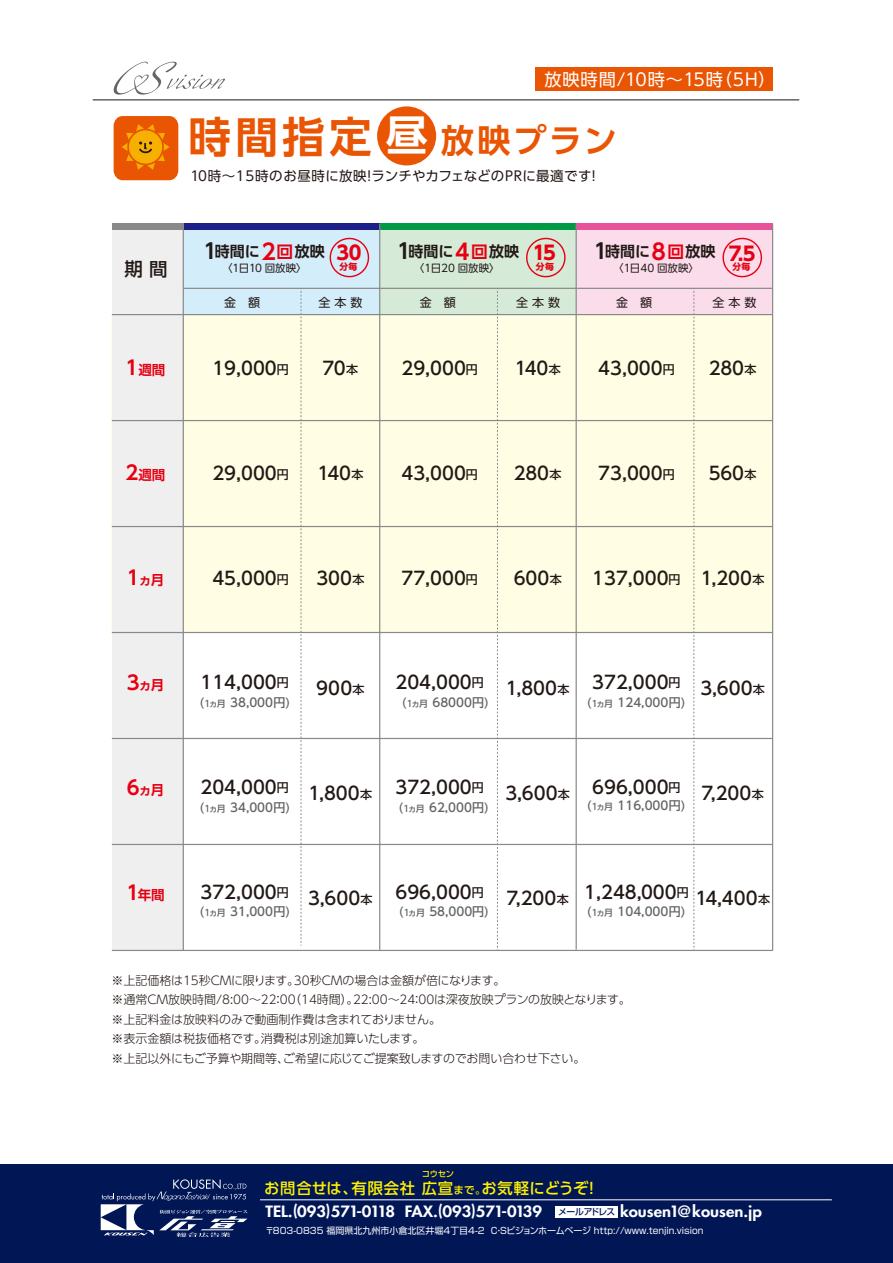
<style>
.page{position:relative;width:893px;height:1263px;background:#fff}
.page>*{position:absolute;margin:0;border:0;box-sizing:border-box;transform-origin:0 0}
.t1{font:700 42.6px "UD Shin Go Pro De";color:#ea5504}
.t2{font:700 42.6px "UD Shin Go Pro De";color:#fff}
.t3{font:700 19.2px "UD Shin Go Pro";color:#e60012}
.t4{font:500 18.45px "UD Shin Go Pro";color:#221815}
.t5{font:500 18px "UD Shin Go Pro";color:#221815}
.t6{font:17.25px "UD Shin Go NT Pro";letter-spacing:.05em;color:#fff}
.t7{font:500 15.3px "UD Shin Go Pro";letter-spacing:.045em;color:#fff100}
.t8{font:800 15.15px "Futura";color:#fff;scale:1.1 1}
.t9{font:700 15px "UD Shin Go Pro De";color:#221815}
.t10{font:13.5px "UD Shin Go Pro";letter-spacing:.02em;color:#221815}
.t11{font:700 13.5px "UD Shin Go Pro De";letter-spacing:-.055em;color:#e60012}
.t12{font:300 12px/19.5px "UD Shin Go Pro";color:#221815}
.t13{font:500 12px "UD Shin Go Pro";color:#656464}
.t14{font:12px "UD Shin Go Pro";color:#221815}
.t15{font:10.5px "UD Shin Go Pro";color:#221815}
.t16{font:9px "Shin Go Pro";color:#fff}
.t17{font:700 8.85px "UD Shin Go Pro";color:#e60012}
.t18{font:500 8.7px "Shin Go Pro";letter-spacing:-.055em;color:#001655}
.t19{font:500 8.25px "UD Shin Go Pro";color:#fff100}
.s1{font-size:33px}
.s2{font-size:21px}
.s3{font-size:21.9px;color:#e60012}
.s4{font-size:16.8px;color:#e60012}
.s5{font-size:19.5px}
.s6{font-size:12px}
.s7{font-size:9px}
.s8{font-size:10.5px}
.s9{font-family:"Shin Go Pro";font-weight:400;font-size:9.6px}
</style>
<div class="page">
<div style="left:377px;top:106px;width:59px;height:59px;background:#ea5504;border-radius:50%"></div>
<div style="left:114px;top:116px;width:64px;height:64px;background:#ea5504;border-radius:9px"></div>
<svg style="left:122px;top:124px;width:47px;height:46px"></svg>
<div style="left:112px;top:315px;width:661px;height:317px;background:#fffde4"></div>
<div style="left:380px;top:230px;width:196px;height:85px;background:#d5ead7"></div>
<svg style="left:497px;top:289px;width:1px;height:661px"></svg>
<div style="left:380px;top:223px;width:196px;height:7px;background:#094"></div>
<svg style="left:526px;top:237px;width:40px;height:41px"></svg>
<div style="left:576px;top:230px;width:196px;height:85px;background:#fadcea"></div>
<svg style="left:693px;top:289px;width:1px;height:661px"></svg>
<div style="left:576px;top:223px;width:196px;height:7px;background:#e85298"></div>
<svg style="left:722px;top:237px;width:41px;height:41px"></svg>
<div style="left:183px;top:230px;width:196px;height:85px;background:#d3edfb"></div>
<div style="left:112px;top:223px;width:71px;height:727px;background:#efefef"></div>
<hr style="left:112px;top:314px;width:661px;height:1px;background:#898989">
<hr style="left:183px;top:288px;width:589px;height:1px;background:#898989">
<hr style="left:112px;top:420px;width:661px;height:1px;background:#898989">
<hr style="left:112px;top:526px;width:661px;height:1px;background:#898989">
<hr style="left:112px;top:632px;width:661px;height:1px;background:#898989">
<hr style="left:112px;top:738px;width:661px;height:1px;background:#898989">
<hr style="left:112px;top:844px;width:661px;height:1px;background:#898989">
<hr style="left:112px;top:950px;width:661px;height:1px;background:#898989">
<svg style="left:301px;top:289px;width:1px;height:656px"></svg>
<div style="left:183px;top:223px;width:196px;height:7px;background:#1d2088"></div>
<div style="left:112px;top:223px;width:71px;height:7px;background:#898989"></div>
<svg style="left:329px;top:237px;width:41px;height:41px"></svg>
<hr style="left:93px;top:99px;width:706px;height:2px;background:#656464">
<svg style="left:114px;top:62px;width:111px;height:33px"></svg>
<div style="left:535px;top:67px;width:238px;height:24px;background:#ea5504"></div>
<hr style="left:183px;top:224px;width:1px;height:726px;background:#898989">
<hr style="left:379px;top:224px;width:1px;height:726px;background:#898989">
<hr style="left:576px;top:224px;width:1px;height:726px;background:#898989">
<hr style="left:772px;top:224px;width:1px;height:726px;background:#898989">
<div style="left:0;top:1236px;width:892px;height:27px;background:#001655"></div>
<div style="left:0;top:1164px;width:892px;height:98px;background:#001655"></div>
<hr style="left:260px;top:1199px;width:572px;height:1px;background:#fff">
<svg style="left:101px;top:1179px;width:146px;height:58px"></svg>
<div style="left:556px;top:1206px;width:62px;height:12px;background:#fff"></div>
<p class="t6" style="left:544px;top:65px;width:233px">放映時間/10時～15時（5H）</p>
<h1 class="t1" style="left:189px;top:102px;width:430px">時間指定　 <span class="s1">放映プラン</span></h1>
<h1 class="t2" style="left:385px;top:101px;width:44px">昼</h1>
<p class="t10" style="left:190px;top:165px;width:407px">10時～15時のお昼時に放映！ランチやカフェなどのPRに最適です!</p>
<p class="t9" style="left:204px;top:239px;width:123px"><span class="s2">1</span>時間に<span class="s3">2</span><span class="s4">回</span>放映</p>
<p class="t15" style="left:222px;top:259px;width:86px">〈1日10 回放映〉</p>
<p class="t9" style="left:594px;top:239px;width:123px"><span class="s2">1</span>時間に<span class="s3">8</span><span class="s4">回</span>放映</p>
<p class="t15" style="left:613px;top:259px;width:87px">〈1日40 回放映〉</p>
<p class="t9" style="left:397px;top:239px;width:123px"><span class="s2">1</span>時間に<span class="s3">4</span><span class="s4">回</span>放映</p>
<p class="t15" style="left:414px;top:259px;width:87px">〈1日20 回放映〉</p>
<p class="t3" style="left:336px;top:237px;width:27px">30</p>
<p class="t17" style="left:339px;top:259px;width:20px">分毎</p>
<p class="t3" style="left:533px;top:237px;width:24px">15</p>
<p class="t17" style="left:536px;top:259px;width:20px">分毎</p>
<p class="t3" style="left:729px;top:238px;width:28px">7.5</p>
<p class="t4" style="left:124px;top:254px;width:45px">期 間</p>
<p class="t17" style="left:732px;top:259px;width:20px">分毎</p>
<p class="t14" style="left:224px;top:292px;width:37px">金　額</p>
<p class="t14" style="left:318px;top:292px;width:45px">全 本 数</p>
<p class="t14" style="left:420px;top:292px;width:37px">金　額</p>
<p class="t14" style="left:516px;top:292px;width:45px">全 本 数</p>
<p class="t14" style="left:616px;top:292px;width:37px">金　額</p>
<p class="t14" style="left:713px;top:292px;width:45px">全 本 数</p>
<p class="t11" style="left:126px;top:359px;width:41px"><span class="s5">1</span>週間</p>
<p class="t11" style="left:126px;top:464px;width:41px"><span class="s5">2</span>週間</p>
<p class="t5" style="left:212px;top:354px;width:78px">19,000<span class="s6">円</span></p>
<p class="t5" style="left:323px;top:353px;width:37px">70<span class="s6">本</span></p>
<p class="t5" style="left:212px;top:459px;width:78px">29,000<span class="s6">円</span></p>
<p class="t5" style="left:317px;top:458px;width:48px">140<span class="s6">本</span></p>
<p class="t5" style="left:401px;top:354px;width:78px">29,000<span class="s6">円</span></p>
<p class="t5" style="left:401px;top:459px;width:78px">43,000<span class="s6">円</span></p>
<p class="t5" style="left:515px;top:353px;width:48px">140<span class="s6">本</span></p>
<p class="t5" style="left:514px;top:458px;width:49px">280<span class="s6">本</span></p>
<p class="t5" style="left:598px;top:354px;width:78px">43,000<span class="s6">円</span></p>
<p class="t5" style="left:598px;top:459px;width:78px">73,000<span class="s6">円</span></p>
<p class="t5" style="left:709px;top:353px;width:49px">280<span class="s6">本</span></p>
<p class="t5" style="left:709px;top:458px;width:49px">560<span class="s6">本</span></p>
<p class="t11" style="left:127px;top:569px;width:39px"><span class="s5">1</span>ヵ月</p>
<p class="t5" style="left:212px;top:564px;width:78px">45,000<span class="s6">円</span></p>
<p class="t5" style="left:316px;top:563px;width:50px">300<span class="s6">本</span></p>
<p class="t5" style="left:401px;top:564px;width:78px">77,000<span class="s6">円</span></p>
<p class="t5" style="left:514px;top:563px;width:49px">600<span class="s6">本</span></p>
<p class="t5" style="left:592px;top:564px;width:90px">137,000<span class="s6">円</span></p>
<p class="t5" style="left:701px;top:563px;width:65px">1,200<span class="s6">本</span></p>
<p class="t11" style="left:127px;top:674px;width:39px"><span class="s5">3</span>ヵ月</p>
<p class="t11" style="left:127px;top:779px;width:39px"><span class="s5">6</span>ヵ月</p>
<p class="t5" style="left:200px;top:667px;width:90px">114,000<span class="s6">円</span></p>
<p class="t13" style="left:200px;top:693px;width:91px">(<span class="s7">1ヵ月</span> 38,000円)</p>
<p class="t5" style="left:316px;top:673px;width:50px">900<span class="s6">本</span></p>
<p class="t5" style="left:396px;top:667px;width:90px">204,000<span class="s6">円</span></p>
<p class="t13" style="left:402px;top:693px;width:88px">(<span class="s7">1ヵ月</span> 68000円)</p>
<p class="t5" style="left:506px;top:673px;width:65px">1,800<span class="s6">本</span></p>
<p class="t5" style="left:592px;top:667px;width:90px">372,000<span class="s6">円</span></p>
<p class="t13" style="left:587px;top:693px;width:99px">(<span class="s7">1ヵ月</span> 124,000円)</p>
<p class="t5" style="left:700px;top:673px;width:66px">3,600<span class="s6">本</span></p>
<p class="t5" style="left:200px;top:772px;width:90px">204,000<span class="s6">円</span></p>
<p class="t13" style="left:200px;top:798px;width:91px">(<span class="s7">1ヵ月</span> 34,000円)</p>
<p class="t5" style="left:309px;top:778px;width:65px">1,800<span class="s6">本</span></p>
<p class="t5" style="left:396px;top:772px;width:90px">372,000<span class="s6">円</span></p>
<p class="t13" style="left:399px;top:798px;width:91px">(<span class="s7">1ヵ月</span> 62,000円)</p>
<p class="t5" style="left:505px;top:778px;width:66px">3,600<span class="s6">本</span></p>
<p class="t5" style="left:592px;top:772px;width:90px">696,000<span class="s6">円</span></p>
<p class="t13" style="left:587px;top:796px;width:99px">(<span class="s7">1ヵ月</span> 116,000円)</p>
<p class="t5" style="left:702px;top:778px;width:64px">7,200<span class="s6">本</span></p>
<p class="t11" style="left:126px;top:884px;width:40px"><span class="s5">1</span>年間</p>
<p class="t5" style="left:200px;top:877px;width:90px">372,000<span class="s6">円</span></p>
<p class="t13" style="left:200px;top:902px;width:91px">(<span class="s7">1ヵ月</span> 31,000円)</p>
<p class="t5" style="left:308px;top:883px;width:66px">3,600<span class="s6">本</span></p>
<p class="t5" style="left:396px;top:877px;width:90px">696,000<span class="s6">円</span></p>
<p class="t13" style="left:399px;top:902px;width:91px">(<span class="s7">1ヵ月</span> 58,000円)</p>
<p class="t5" style="left:507px;top:883px;width:64px">7,200<span class="s6">本</span></p>
<p class="t5" style="left:584px;top:877px;width:106px">1,248,000<span class="s6">円</span></p>
<p class="t13" style="left:587px;top:902px;width:99px">(<span class="s7">1ヵ月</span> 104,000円)</p>
<p class="t5" style="left:695px;top:883px;width:76px">14,400<span class="s6">本</span></p>
<p class="t12" style="left:111px;top:970px;width:521px">※上記価格は15秒CMに限ります。30秒CMの場合は金額が倍になります。<br>※通常CM放映時間/8:00～22：00（14時間）。22:00～24：00は深夜放映プランの放映となります。※上記料金は放映料のみで動画制作費は含まれておりません。<br>※表示金額は税抜価格です。消費税は別途加算いたします。<br>※上記以外にもご予算や期間等、ご希望に応じてご提案致しますのでお問い合わせ下さい。</p>
<p class="t19" style="left:422px;top:1167px;width:34px">コウセン</p>
<p class="t7" style="left:264px;top:1176px;width:336px">お問合せは、有限会社 広宣<span class="s8">まで。</span>お気軽にどうぞ！</p>
<p class="t8" style="left:266px;top:1201px;width:453px">TEL.(093)571-0118 FAX.(093)571-0139 <span class="s9">　　　　　　</span> kousen1@kousen.jp</p>
<p class="t16" style="left:265px;top:1223px;width:440px">〒803-0835 福岡県北九州市小倉北区井堀4丁目4-2 C・Sビジョンホームページ http://www.tenjin.vision</p>
<p class="t18" style="left:558px;top:1205px;width:59px">メールアドレス</p>
</div>
